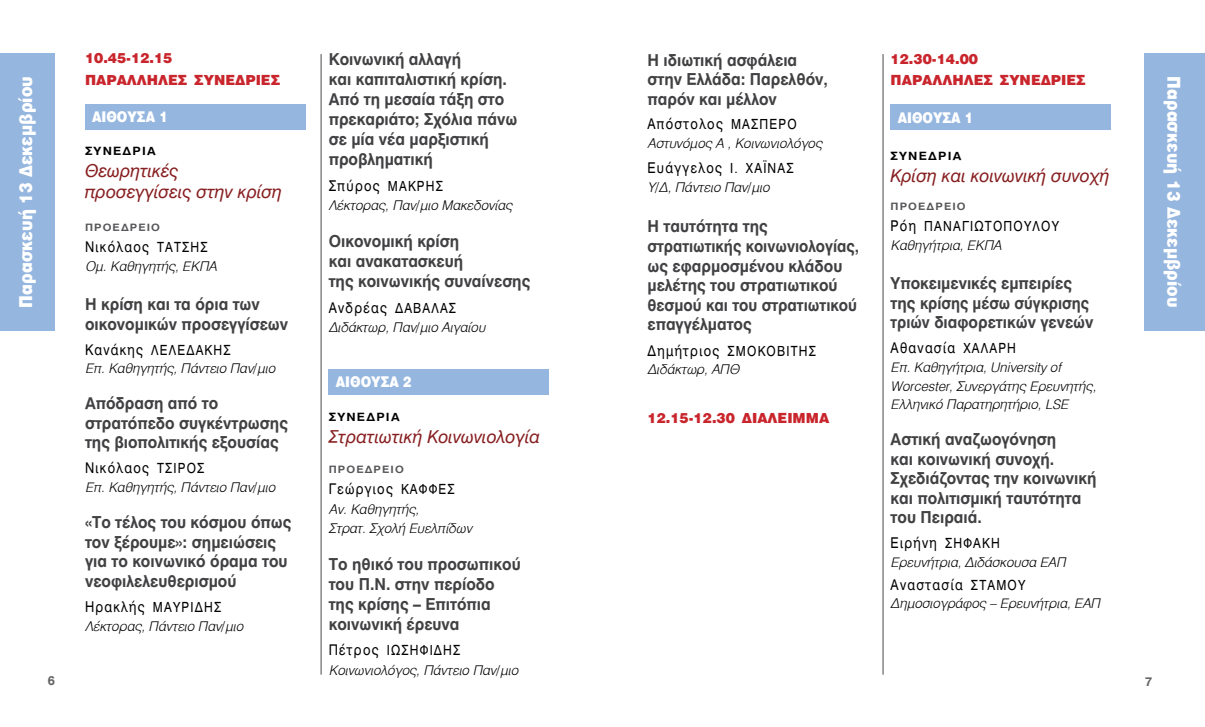
<style>
.page{position:relative;width:1205px;height:727px;background:#fff}
.page>*{position:absolute;margin:0;border:0;box-sizing:border-box;transform-origin:0 0}
.t1{font:17.5px/21.2px "UB Helvetica Italic";color:#871e20}
.t2{font:900 17.5px "UB Helvetica";letter-spacing:.01em;color:#fff;scale:.9 1}
.t3{font:16.25px/19.5px "UB Helvetica Bold";color:#414042;scale:.95 1}
.t4{font:14.5px "UB Helvetica";letter-spacing:.1em;color:#000;scale:.87 1}
.t5{font:900 14.5px "UB Helvetica";color:#fff;scale:.87 1}
.t6{font:13.75px "UB Helvetica";letter-spacing:.1em;color:#000;scale:.87 1}
.t7{font:900 13.75px/21.2px "UB Helvetica";color:#c9252c}
.t8{font:13.25px/18.8px "UB Helvetica Light Italic";color:#000}
.t9{font:12.5px "UB Helvetica Bold";color:#636466}
.t10{font:11.25px "UB Helvetica Bold";letter-spacing:.1em;color:#000;scale:1.1 1}
.t11{font:10px "UB Helvetica Bold";letter-spacing:.1em;color:#565659;scale:1.1 1}
.s1{font-size:13.75px}
.s2{font-size:14.5px}
</style>
<div class="page">
<hr style="left:882px;top:54px;width:1px;height:620px;background:#6d6e71">
<hr style="left:320px;top:54px;width:2px;height:620px;background:#6d6e71">
<div style="left:1144px;top:53px;width:61px;height:277px;background:#95b6df"></div>
<div style="left:0;top:53px;width:55px;height:277px;background:#95b6df"></div>
<div style="left:85px;top:104px;width:220px;height:25px;background:#95b6df"></div>
<div style="left:329px;top:369px;width:220px;height:25px;background:#95b6df"></div>
<div style="left:890px;top:105px;width:221px;height:25px;background:#95b6df"></div>
<p class="t2" style="left:16px;top:308px;width:259px;rotate:-90deg">Παρασκευή 13 Δεκεμβρίου</p>
<p class="t3" style="left:329px;top:49px;width:200px;line-height:20px">Κοινωνική αλλαγή<br>και καπιταλιστική κρίση.<br>Από τη μεσαία τάξη στο πρεκαριάτο; Σχόλια πάνω σε μία νέα μαρξιστική προβληματική</p>
<p class="t4" style="left:329px;top:177px;width:122px">Σπύρος <span class="s1">ΜΑΚΡΗΣ</span></p>
<p class="t8" style="left:329px;top:196px;width:185px">Λέκτορας, Παν/μιο Μακεδονίας</p>
<p class="t3" style="left:329px;top:231px;width:214px;line-height:20px">Οικονομική κρίση<br>και ανακατασκευή<br>της κοινωνικής συναίνεσης</p>
<p class="t4" style="left:329px;top:299px;width:147px">Ανδρέας <span class="s1">ΔΑΒΑΛΑΣ</span></p>
<p class="t8" style="left:329px;top:318px;width:158px">Διδάκτωρ, Παν/μιο Αιγαίου</p>
<p class="t3" style="left:647px;top:50px;width:191px">Η ιδιωτική ασφάλεια στην Ελλάδα: Παρελθόν, παρόν και μέλλον</p>
<p class="t4" style="left:647px;top:115px;width:173px">Απόστολος <span class="s1">ΜΑΣΠΕΡΟ</span></p>
<p class="t8" style="left:647px;top:134px;width:176px">Αστυνόμος Α΄, Κοινωνιολόγος</p>
<p class="t4" style="left:647px;top:159px;width:169px">Ευάγγελος <span class="s1">Ι. ΧΑΪΝΑΣ</span></p>
<p class="t8" style="left:647px;top:178px;width:124px">Υ/Δ, Πάντειο Παν/μιο</p>
<p class="t3" style="left:647px;top:217px;width:224px">Η ταυτότητα της στρατιωτικής κοινωνιολογίας, ως εφαρμοσμένου κλάδου μελέτης του στρατιωτικού θεσμού και του στρατιωτικού επαγγέλματος</p>
<p class="t6" style="left:647px;top:343px;width:185px"><span class="s2">Δημήτριος</span> ΣΜΟΚΟΒΙΤΗΣ</p>
<p class="t8" style="left:647px;top:360px;width:93px">Διδάκτωρ, ΑΠΘ</p>
<p class="t7" style="left:647px;top:407px;width:183px">12.15-12.30 Διάλει μμα</p>
<p class="t7" style="left:85px;top:48px;width:180px">10.45-12.15<br>Παράλληλες Συνεδρίες</p>
<p class="t5" style="left:92px;top:108px;width:41px">ΑΙΘΟΥΣΑ</p>
<p class="t5" style="left:159px;top:108px;width:11px">1</p>
<p class="t10" style="left:85px;top:145px;width:59px">Συνεδρία</p>
<p class="t1" style="left:85px;top:160px;width:199px">Θεωρητικές προσεγγίσεις στην κρίση</p>
<p class="t11" style="left:85px;top:221px;width:70px">Προεδρείο</p>
<p class="t4" style="left:85px;top:239px;width:123px">Νικόλαος <span class="s1">ΤΑΤΣΗΣ</span></p>
<p class="t8" style="left:85px;top:257px;width:133px">Ομ. Καθηγητής, ΕΚΠΑ</p>
<p class="t3" style="left:85px;top:294px;width:215px">Η κρίση και τα όρια των οικονομικών προσεγγίσεων</p>
<p class="t6" style="left:85px;top:342px;width:158px"><span class="s2">Κανάκης</span> ΛΕΛΕΔΑΚΗΣ</p>
<p class="t8" style="left:85px;top:359px;width:192px">Επ. Καθηγητής, Πάντειο Παν/μιο</p>
<p class="t3" style="left:85px;top:394px;width:215px">Απόδραση από το στρατόπεδο συγκέντρωσης της βιοπολιτικής εξουσίας</p>
<p class="t4" style="left:85px;top:460px;width:138px">Νικόλαος <span class="s1">ΤΣΙΡΟΣ</span></p>
<p class="t8" style="left:85px;top:478px;width:192px">Επ. Καθηγητής, Πάντειο Παν/μιο</p>
<p class="t3" style="left:85px;top:512px;width:219px">«Το τέλος του κόσμου όπως τον ξέρουμε»: σημειώσεις για το κοινωνικό όραμα του νεοφιλελευθερισμού</p>
<p class="t6" style="left:85px;top:599px;width:147px"><span class="s2">Η ρακλής</span> ΜΑΥΡΙΔΗΣ</p>
<p class="t8" style="left:85px;top:616px;width:160px">Λέκτορας, Πάντειο Παν/μιο</p>
<p class="t7" style="left:890px;top:49px;width:180px">12.30-14.00<br>Παράλληλες Συνεδρίες</p>
<p class="t5" style="left:898px;top:109px;width:41px">ΑΙΘΟΥΣΑ</p>
<p class="t5" style="left:965px;top:109px;width:11px">1</p>
<p class="t10" style="left:890px;top:149px;width:59px">Συνεδρία</p>
<p class="t1" style="left:890px;top:165px;width:221px">Κρίση και κοινωνική συνοχή</p>
<p class="t11" style="left:890px;top:200px;width:70px">Προεδρείο</p>
<p class="t6" style="left:890px;top:218px;width:195px"><span class="s2">Ρόη</span> ΠΑΝΑΓΙΩΤΟΠΟΥΛΟΥ</p>
<p class="t8" style="left:890px;top:236px;width:112px">Καθηγήτρια, ΕΚΠΑ</p>
<p class="t3" style="left:890px;top:273px;width:215px">Υποκειμενικές εμπειρίες της κρίσης μέσω σύγκρισης τριών διαφορετικών γενεών</p>
<p class="t4" style="left:890px;top:339px;width:143px">Αθανασία <span class="s1">ΧΑΛΑΡΗ</span></p>
<p class="t8" style="left:890px;top:358px;width:207px">Επ. Καθηγήτρια, University of<br>Worcester, Συνεργάτης Ερευνητής,<br>Ελληνικό Παρατηρητήριο, LSE</p>
<p class="t3" style="left:890px;top:429px;width:218px">Αστική αναζωογόνηση<br>και κοινωνική συνοχή.<br>Σχεδιάζοντας την κοινωνική και πολιτισμική ταυτότητα του Πειραιά.</p>
<p class="t4" style="left:890px;top:534px;width:125px">Ειρήνη <span class="s1">ΣΗ ΦΑΚΗ</span></p>
<p class="t8" style="left:890px;top:553px;width:176px">Ερευνήτρια, Διδάσκουσα ΕΑΠ</p>
<p class="t4" style="left:890px;top:576px;width:157px">Αναστασία <span class="s1">ΣΤΑΜΟΥ</span></p>
<p class="t8" style="left:890px;top:594px;width:211px">Δημοσιογράφος – Ερευνήτρια, ΕΑΠ</p>
<p class="t5" style="left:336px;top:373px;width:41px">ΑΙΘΟΥΣΑ</p>
<p class="t5" style="left:403px;top:373px;width:11px">2</p>
<p class="t10" style="left:329px;top:410px;width:59px">Συνεδρία</p>
<p class="t1" style="left:329px;top:426px;width:213px">Στρατιωτική Κοινωνιολογία</p>
<p class="t11" style="left:329px;top:463px;width:70px">Προεδρείο</p>
<p class="t4" style="left:329px;top:480px;width:145px">Γεώργιος <span class="s1">ΚΑΦΦΕΣ</span></p>
<p class="t8" style="left:329px;top:499px;width:145px;line-height:19.2px">Αν. Καθηγητής,<br>Στρατ. Σχολή Ευελπίδων</p>
<p class="t3" style="left:329px;top:553px;width:204px;line-height:20px">Το ηθικό του προσωπικού του Π.Ν. στην περίοδο της κρίσης – Επιτόπια κοινωνική έρευνα</p>
<p class="t6" style="left:329px;top:642px;width:142px"><span class="s2">Πέτρος</span> ΙΩΣΗ ΦΙΔΗΣ</p>
<p class="t8" style="left:329px;top:660px;width:191px">Κοινωνιολόγος, Πάντειο Παν/μιο</p>
<p class="t9" style="left:48px;top:672px;width:9px">6</p>
<p class="t9" style="left:1145px;top:673px;width:9px">7</p>
<p class="t2" style="left:1184px;top:76px;width:259px;rotate:90deg">Παρασκευή 13 Δεκεμβρίου</p>
</div>
